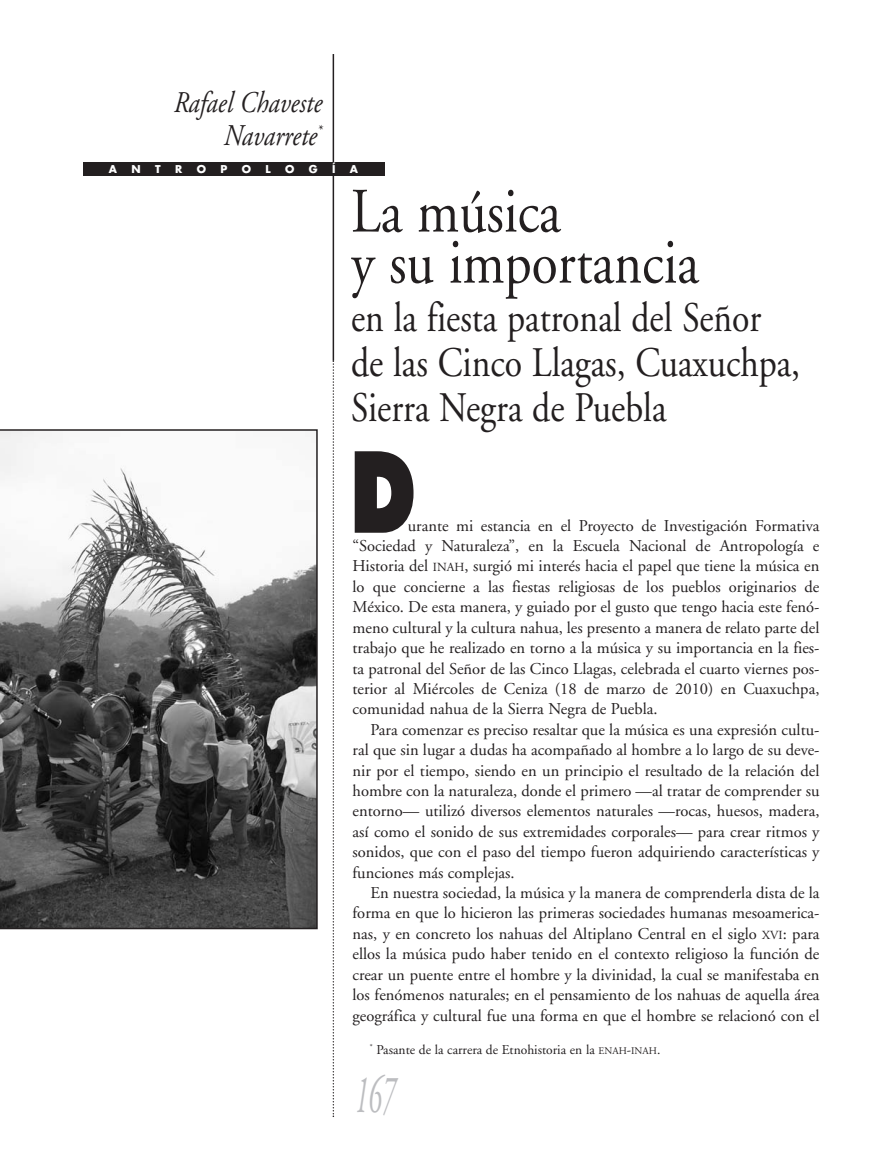
<style>
.page{position:relative;width:893px;height:1170px;background:#fff}
.page>*{position:absolute;margin:0;border:0;box-sizing:border-box;transform-origin:0 0}
.t1{font:800 108px "Futura";color:#231f20;scale:.75 1}
.t2{font:63px/51px "Adobe Garamond";color:#231f20;scale:.85 1}
.t3{font:italic 54px "Adobe Garamond";color:#bcbdc0;scale:.5 1}
.t4{font:42px/45px "Adobe Garamond";color:#231f20;scale:.85 1}
.t5{font:italic 30px/33px "Adobe Garamond";color:#231f20;text-align:right;scale:.85 1}
.t6{font:16.5px/20.4px "Adobe Garamond";color:#231f20;text-align:justify}
.t7{font:13.5px "Adobe Garamond";color:#231f20}
.t8{font:700 10.5px "Futura";color:#fff}
.s1{font-size:12.3px}
.s2{font-size:10.2px}
</style>
<div class="page">
<hr style="left:333px;top:54px;width:1px;height:306px;background:#231f20">
<svg style="left:333px;top:360px;width:1px;height:756px"></svg>
<div style="left:83px;top:162px;width:301px;height:14px;background:#231f20"></div>
<svg style="left:0;top:429px;width:318px;height:500px"></svg>
<h3 class="t5" style="left:174px;top:88px;width:176px">Rafael Chaveste<br>Navarrete<sup>*</sup></h3>
<p class="t8" style="left:109px;top:164px;width:10px">A</p>
<p class="t8" style="left:132px;top:164px;width:11px">N</p>
<p class="t8" style="left:155px;top:164px;width:7px">T</p>
<p class="t8" style="left:175px;top:164px;width:9px">R</p>
<p class="t8" style="left:197px;top:164px;width:11px">O</p>
<p class="t8" style="left:220px;top:164px;width:8px">P</p>
<p class="t8" style="left:242px;top:164px;width:11px">O</p>
<p class="t8" style="left:266px;top:164px;width:7px">L</p>
<p class="t8" style="left:285px;top:164px;width:11px">O</p>
<p class="t8" style="left:309px;top:164px;width:10px">G</p>
<p class="t8" style="left:332px;top:164px;width:5px">Í</p>
<p class="t8" style="left:350px;top:164px;width:10px">A</p>
<h2 class="t2" style="left:351px;top:191px;width:411px">La música<br>y su importancia</h2>
<h3 class="t4" style="left:351px;top:298px;width:530px">en la fiesta patronal del Señor de las Cinco Llagas, Cuaxuchpa,<br>Sierra Negra de Puebla</h3>
<h1 class="t1" style="left:349px;top:445px;width:91px">D</h1>
<p class="t6" style="left:353px;top:516px;width:468px;text-indent:55px">urante mi estancia en el Proyecto de Investigación Formativa “Sociedad y Naturaleza”, en la Escuela Nacional de Antropología e Historia del <span class="s1">INAH</span>, surgió mi interés hacia el papel que tiene la música en lo que concierne a las fiestas religiosas de los pueblos originarios de México. De esta manera, y guiado por el gusto que tengo hacia este fenó&shy;meno cultural y la cultura nahua, les presento a manera de relato parte del trabajo que he realizado en torno a la música y su importancia en la fies&shy;ta patronal del Señor de las Cinco Llagas, celebrada el cuarto viernes pos&shy;terior al Miércoles de Ceniza (18 de marzo de 2010) en Cuaxuchpa, comunidad nahua de la Sierra Negra de Puebla.</p>
<p class="t6" style="left:353px;top:720px;width:468px;text-indent:18px">Para comenzar es preciso resaltar que la música es una expresión cultu&shy;ral que sin lugar a dudas ha acompañado al hombre a lo largo de su deve&shy;nir por el tiempo, siendo en un principio el resultado de la relación del hombre con la naturaleza, donde el primero —al tratar de comprender su entorno— utilizó diversos elementos naturales —rocas, huesos, madera, así como el sonido de sus extremidades corporales— para crear ritmos y sonidos, que con el paso del tiempo fueron adquiriendo características y funciones más complejas.</p>
<p class="t6" style="left:352px;top:883px;width:468px;text-indent:18px">En nuestra sociedad, la música y la manera de comprenderla dista de la forma en que lo hicieron las primeras sociedades humanas mesoamerica&shy;nas, y en concreto los nahuas del Altiplano Central en el siglo <span class="s1">XVI</span>: para ellos la música pudo haber tenido en el contexto religioso la función de crear un puente entre el hombre y la divinidad, la cual se manifestaba en los fenómenos naturales; en el pensamiento de los nahuas de aquella área geográfica y cultural fue una forma en que el hombre se relacionó con el</p>
<p class="t7" style="left:370px;top:1044px;width:292px"><sup>*</sup> Pasante de la carrera de Etnohistoria en la <span class="s2">ENAH</span>-<span class="s2">INAH</span>.</p>
<h3 class="t3" style="left:355px;top:1073px;width:82px">167</h3>
</div>
